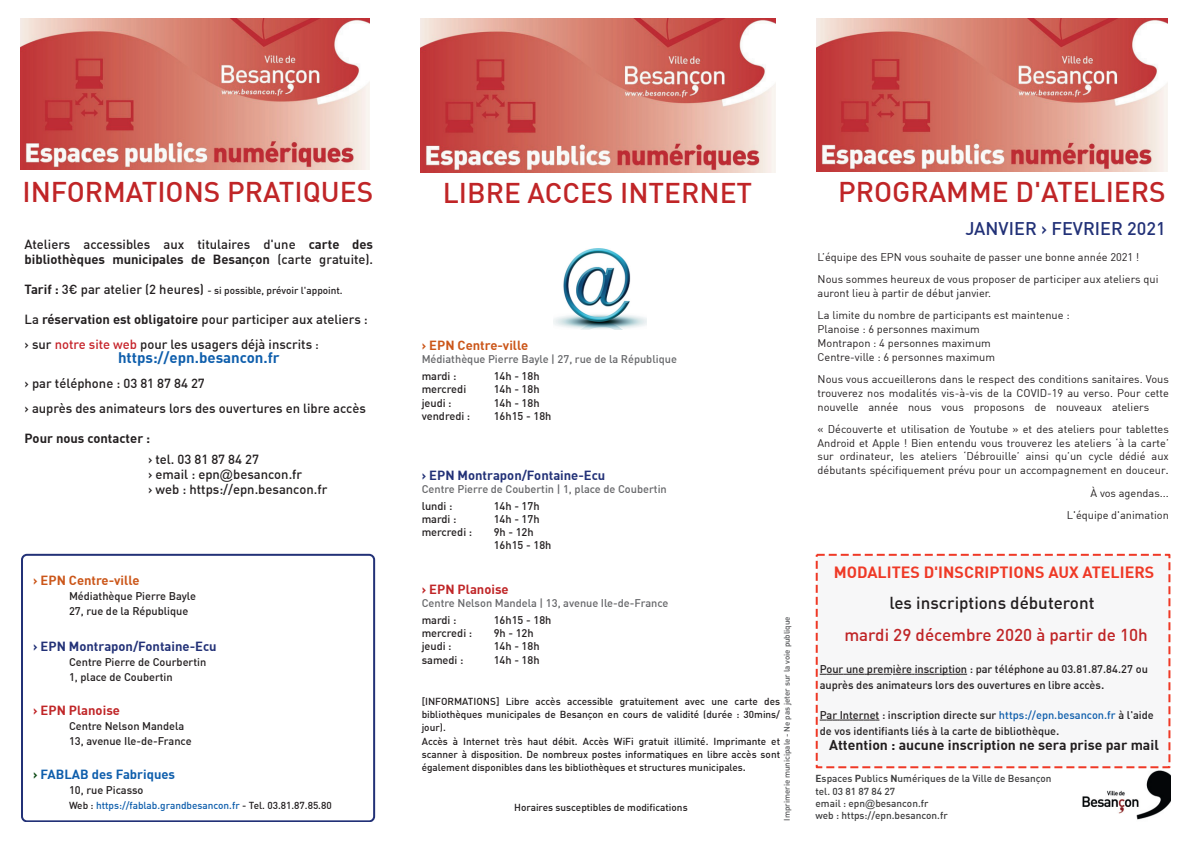
<style>
.page{position:relative;width:1191px;height:842px;background:#fff}
.page>*{position:absolute;margin:0;border:0;box-sizing:border-box;transform-origin:0 0}
.t1{font:500 28px "DIN";color:#c02527}
.t2{font:500 18px "DIN";color:#223177}
.t3{font:500 17px "DIN";color:#c02527}
.t4{font:500 17px "DIN";color:#231f20}
.t5{font:700 16px "DIN";color:#ef3926}
.t6{font:700 15px "DIN";color:#0e5eac}
.t7{font:700 14px "DIN";color:#231f20}
.t8{font:500 13px/15px "DIN";color:#231f20}
.t9{font:700 13px "DIN";color:#223177}
.t10{font:700 13px "DIN";color:#cb5619}
.t11{font:700 13px "DIN";color:#c02527}
.t12{font:700 13px "DIN";color:#0e5eac}
.t13{font:700 13px "DIN";letter-spacing:-.005em;color:#231f20}
.t14{font:11px/13.8px "DIN";color:#231f20}
.t15{font:500 11px/15px "DIN";color:#231f20}
.t16{font:500 11px "DIN";letter-spacing:-.005em;color:#66676a}
.t17{font:500 10px/13.2px "DIN";color:#231f20}
.t18{font:500 10px/12.2px "DIN";color:#3e3e3f}
.t19{font:500 10px "DIN";color:#0e5eac}
.t20{font:500 8px "DIN";color:#57585a}
.s1{font-weight:700}
.s2{font-weight:700;font-size:13px}
.s3{font-size:13px}
.s4{color:#c6232a}
.s5{font-size:12px}
.s6{font-family:"Arial";font-weight:400}
.s7{color:#0e4b16}
.s8{color:#231f20}
.s9{font-size:11px}
.s10{font-family:"Arial";font-size:12px}
.s11{color:#0e5eac}
</style>
<div class="page">
<img style="left:1078px;top:768px;width:92px;height:52px">
<img style="left:816px;top:18px;width:351px;height:153px">
<img style="left:421px;top:18px;width:354px;height:154px">
<img style="left:21px;top:18px;width:348px;height:152px">
<img style="left:553px;top:248px;width:94px;height:81px">
<div style="left:21px;top:554px;width:354px;height:268px;border:2px solid #223177;border-radius:5px"></div>
<div style="left:816px;top:555px;width:353px;height:212px;background:#f7f7f8"></div>
<svg style="left:819px;top:674px;width:148px;height:1px"></svg>
<svg style="left:819px;top:719px;width:60px;height:1px"></svg>
<div style="left:815px;top:554px;width:355px;height:214px;border:2px dashed #ef3926"></div>
<h1 class="t1" style="left:22px;top:174px;width:352px">INFORMATIONS PRATIQUES</h1>
<p class="t8" style="left:25px;top:236px;width:350px">Ateliers accessibles aux titulaires d'une <span class="s1">carte des bibliothèques municipales de Besançon</span> (carte gratuite).</p>
<p class="t17" style="left:25px;top:283px;width:320px"><span class="s2">Tarif :</span> <span class="s3">3€ par atelier (2 heures)</span> - si possible, prévoir l'appoint.</p>
<p class="t8" style="left:25px;top:306px;width:345px;line-height:25px">La <span class="s1">réservation est obligatoire</span> pour participer aux ateliers : &gt; sur <span class="s4">notre site web</span> pour les usagers déjà inscrits <span class="s5">:</span></p>
<h3 class="t6" style="left:118px;top:348px;width:163px">https://epn.besancon.fr</h3>
<p class="t8" style="left:25px;top:371px;width:343px;line-height:25px">&gt; par téléphone : 03 81 87 84 27<br>&gt; auprès des animateurs lors des ouvertures en libre accès</p>
<p class="t13" style="left:25px;top:430px;width:127px">Pour nous contacter :</p>
<p class="t8" style="left:148px;top:452px;width:181px">&gt; tel. 03 81 87 84 27<br>&gt; email : epn<span class="s6">@</span>besancon.fr<br>&gt; web : https://epn.besancon.fr</p>
<p class="t10" style="left:33px;top:572px;width:108px">&gt; EPN Centre-ville</p>
<p class="t15" style="left:69px;top:588px;width:128px">Médiathèque Pierre Bayle<br>27, rue de la République</p>
<p class="t9" style="left:33px;top:638px;width:185px">&gt; EPN Montrapon/Fontaine-Ecu</p>
<p class="t15" style="left:69px;top:654px;width:139px">Centre Pierre de Courbertin<br>1, place de Coubertin</p>
<p class="t11" style="left:33px;top:702px;width:88px">&gt; EPN Planoise</p>
<p class="t15" style="left:69px;top:718px;width:124px">Centre Nelson Mandela<br>13, avenue Ile-de-France</p>
<p class="t12" style="left:33px;top:766px;width:144px"><span class="s7">&gt;</span> FABLAB des Fabriques</p>
<p class="t15" style="left:69px;top:782px;width:76px">10, rue Picasso</p>
<p class="t19" style="left:69px;top:799px;width:264px"><span class="s8">Web :</span> https://fablab.grandbesancon.fr <span class="s8">- Tel. 03.81.87.85.80</span></p>
<h1 class="t1" style="left:443px;top:175px;width:311px">LIBRE ACCES INTERNET</h1>
<p class="t10" style="left:422px;top:337px;width:108px">&gt; EPN Centre-ville</p>
<p class="t16" style="left:422px;top:352px;width:257px">Médiathèque Pierre Bayle | 27, rue de la République</p>
<p class="t15" style="left:422px;top:368px;width:36px">mardi :</p>
<p class="t15" style="left:494px;top:368px;width:47px">14h - 18h</p>
<p class="t15" style="left:422px;top:382px;width:46px">mercredi</p>
<p class="t15" style="left:494px;top:382px;width:47px">14h - 18h</p>
<p class="t15" style="left:422px;top:395px;width:31px">jeudi :</p>
<p class="t15" style="left:494px;top:395px;width:47px">14h - 18h</p>
<p class="t15" style="left:422px;top:408px;width:50px">vendredi :</p>
<p class="t15" style="left:494px;top:408px;width:59px">16h15 - 18h</p>
<p class="t9" style="left:422px;top:467px;width:185px">&gt; EPN Montrapon/Fontaine-Ecu</p>
<p class="t16" style="left:422px;top:482px;width:247px">Centre Pierre de Coubertin | 1, place de Coubertin</p>
<p class="t15" style="left:422px;top:498px;width:32px">lundi :</p>
<p class="t15" style="left:494px;top:498px;width:47px">14h - 17h</p>
<p class="t15" style="left:422px;top:511px;width:36px">mardi :</p>
<p class="t15" style="left:494px;top:511px;width:47px">14h - 17h</p>
<p class="t15" style="left:422px;top:524px;width:52px">mercredi :</p>
<p class="t15" style="left:494px;top:525px;width:59px;line-height:13.2px">9h - 12h<br>16h15 - 18h</p>
<p class="t11" style="left:422px;top:581px;width:88px">&gt; EPN Planoise</p>
<p class="t16" style="left:422px;top:596px;width:248px">Centre Nelson Mandela | 13, avenue Ile-de-France</p>
<p class="t15" style="left:422px;top:612px;width:36px">mardi :</p>
<p class="t15" style="left:494px;top:612px;width:59px">16h15 - 18h</p>
<p class="t15" style="left:422px;top:625px;width:52px">mercredi :</p>
<p class="t15" style="left:494px;top:625px;width:42px">9h - 12h</p>
<p class="t15" style="left:422px;top:638px;width:31px">jeudi :</p>
<p class="t15" style="left:494px;top:638px;width:47px">14h - 18h</p>
<p class="t15" style="left:422px;top:652px;width:43px">samedi :</p>
<p class="t15" style="left:494px;top:652px;width:47px">14h - 18h</p>
<p class="t17" style="left:422px;top:694px;width:360px">[INFORMATIONS] Libre accès accessible gratuitement avec une carte des bibliothèques municipales de Besançon en cours de validité (durée : 30mins/ jour).<br>Accès à Internet très haut débit. Accès WiFi gratuit illimité. Imprimante et scanner à disposition. De nombreux postes informatiques en libre accès sont également disponibles dans les bibliothèques et structures municipales<span class="s9">.</span></p>
<p class="t17" style="left:514px;top:800px;width:175px">Horaires susceptibles de modifications</p>
<p class="t20" style="left:782px;top:821px;width:206px;rotate:-90deg">Imprimerie municipale - Ne pas jeter sur la voie publique</p>
<h1 class="t1" style="left:838px;top:174px;width:329px">PROGRAMME D'ATELIERS</h1>
<h2 class="t2" style="left:965px;top:217px;width:202px">JANVIER &gt; FEVRIER 2021</h2>
<p class="t14" style="left:817px;top:246px;width:342px;line-height:22.3px">L’équipe des EPN vous souhaite de passer une bonne année 2021 !<br>Nous sommes heureux de vous proposer de participer aux ateliers qui</p>
<p class="t14" style="left:817px;top:282px;width:253px;line-height:22.3px">auront lieu à partir de début janvier.<br>La limite du nombre de participants est maintenue :</p>
<p class="t14" style="left:817px;top:322px;width:179px">Planoise : 6 personnes maximum<br>Montrapon : 4 personnes maximum<br>Centre-ville : 6 personnes maximum</p>
<p class="t14" style="left:817px;top:372px;width:353px;text-align:justify">Nous vous accueillerons dans le respect des conditions sanitaires. Vous trouverez nos modalités vis-à-vis de la COVID-19 au verso. Pour cette nouvelle année nous vous proposons de nouveaux ateliers</p>
<p class="t14" style="left:817px;top:422px;width:353px;text-align:justify">« Découverte et utilisation de Youtube » et des ateliers pour tablettes Android et Apple ! Bien entendu vous trouverez les ateliers ‘à la carte’ sur ordinateur, les ateliers ‘Débrouille’ ainsi qu’un cycle dédié aux débutants spécifiquement prévu pour un accompagnement en douceur<span class="s10">.</span></p>
<p class="t14" style="left:1067px;top:481px;width:103px;line-height:22.3px;text-align:right">À vos agendas...<br>L'équipe d'animation</p>
<h3 class="t5" style="left:833px;top:562px;width:322px">MODALITES D'INSCRIPTIONS AUX ATELIERS</h3>
<h3 class="t4" style="left:889px;top:592px;width:206px">les inscriptions débuteront</h3>
<h3 class="t3" style="left:844px;top:624px;width:305px">mardi 29 décembre 2020 à partir de 10h</h3>
<p class="t15" style="left:819px;top:660px;width:330px;line-height:16px">Pour une première inscription : par téléphone au 03.81.87.84.27 ou auprès des animateurs lors des ouvertures en libre accès<span class="s5">.</span></p>
<p class="t15" style="left:819px;top:706px;width:336px;line-height:16px">Par Internet : inscription directe sur <span class="s11">https://epn.besancon.fr</span> à l'aide de vos identifiants liés à la carte de bibliothèque<span class="s5">.</span></p>
<p class="t7" style="left:829px;top:735px;width:331px">Attention : aucune inscription ne sera prise par mail</p>
<p class="t18" style="left:815px;top:772px;width:237px"><span class="s1">E</span>spaces <span class="s1">P</span>ublics <span class="s1">N</span>umériques de la Ville de Besançon tel. 03 81 87 84 27<br>email : epn<span class="s6">@</span>besancon.fr</p>
<p class="t18" style="left:815px;top:809px;width:134px">web : https://epn.besancon.fr</p>
</div>
